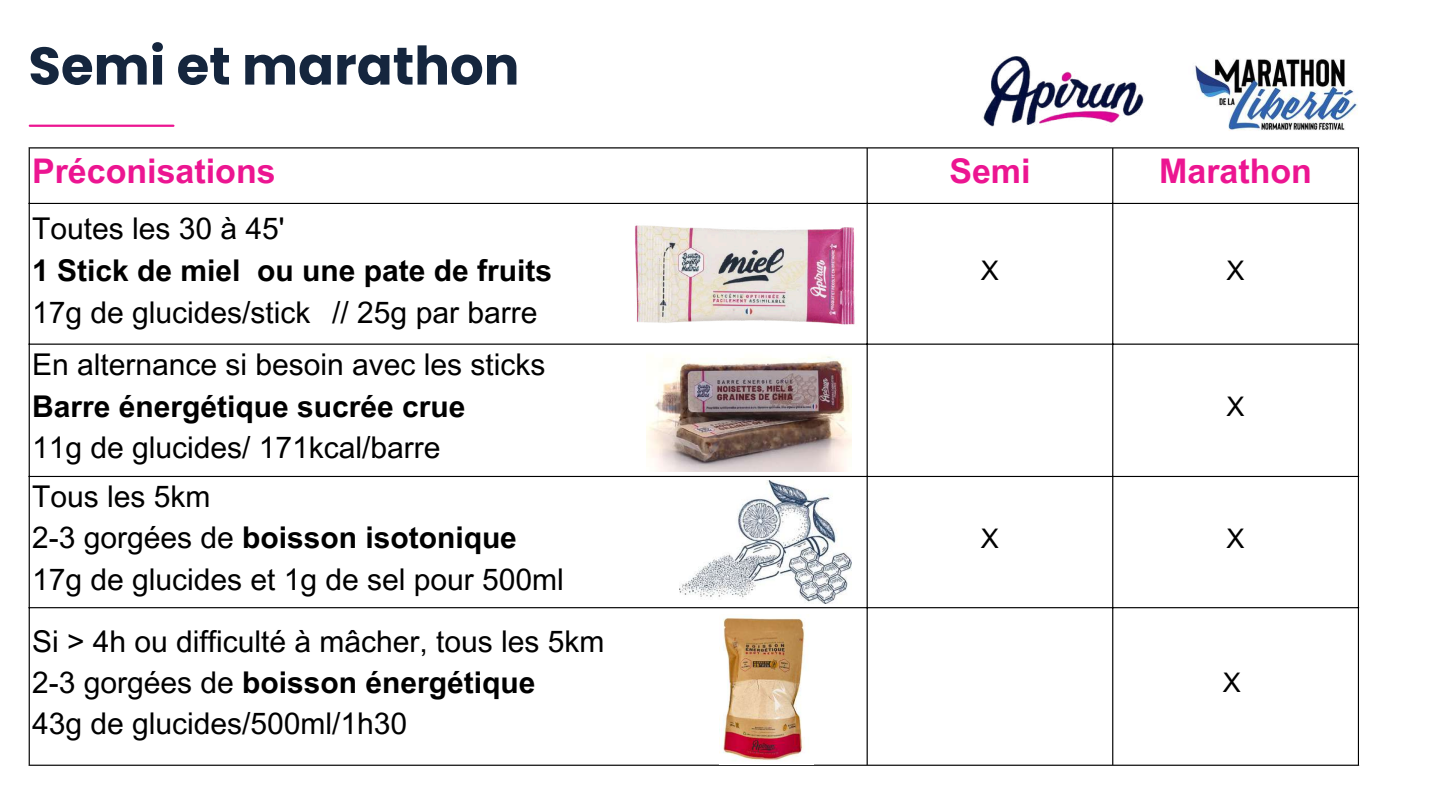
<style>
.page{position:relative;width:1440px;height:810px;background:#fff}
.page>*{position:absolute;margin:0;border:0;box-sizing:border-box;transform-origin:0 0}
.t1{font:700 53px "Poppins";color:#15263e}
.t2{font:700 34px "Arial MT Pro";color:#ec1591}
.t3{font:30px/41.2px "Arial MT Pro";color:#000}
.t4{font:700 30px "Arial MT Pro";color:#000}
.t5{font:27px "Arial MT Pro";color:#000}
.s1{font-weight:700}
</style>
<div class="page">
<hr style="left:30px;top:125px;width:143px;height:2px;background:#ec1591">
<hr style="left:29px;top:148px;width:1px;height:617px;background:#000">
<hr style="left:867px;top:148px;width:1px;height:617px;background:#000">
<hr style="left:1112px;top:148px;width:1px;height:617px;background:#000">
<hr style="left:1358px;top:148px;width:1px;height:617px;background:#000">
<hr style="left:29px;top:147px;width:1330px;height:1px;background:#000">
<hr style="left:29px;top:203px;width:1330px;height:1px;background:#000">
<hr style="left:29px;top:344px;width:1330px;height:1px;background:#000">
<hr style="left:29px;top:476px;width:1330px;height:1px;background:#000">
<hr style="left:29px;top:607px;width:1330px;height:1px;background:#000">
<hr style="left:29px;top:765px;width:1330px;height:1px;background:#000">
<img style="left:719px;top:617px;width:86px;height:144px">
<img style="left:679px;top:481px;width:173px;height:123px">
<img style="left:646px;top:431px;width:206px;height:41px">
<img style="left:588px;top:147px;width:311px;height:284px">
<img style="left:983px;top:56px;width:161px;height:71px">
<img style="left:1195px;top:59px;width:163px;height:72px">
<h1 class="t1" style="left:28px;top:29px;width:493px">Semi et marathon</h1>
<p class="t2" style="left:32px;top:158px;width:245px">Préconisations</p>
<p class="t2" style="left:949px;top:158px;width:83px">Semi</p>
<p class="t2" style="left:1159px;top:158px;width:154px">Marathon</p>
<p class="t3" style="left:32px;top:211px;width:254px">Toutes les 30 à 45'</p>
<p class="t4" style="left:32px;top:259px;width:522px">1 Stick de miel ou une pate de fruits</p>
<p class="t3" style="left:32px;top:295px;width:507px">17g de glucides/stick // 25g par barre</p>
<p class="t5" style="left:981px;top:260px;width:20px">X</p>
<p class="t5" style="left:1227px;top:260px;width:20px">X</p>
<p class="t3" style="left:32px;top:348px;width:515px">En alternance si besoin avec les sticks</p>
<p class="t4" style="left:32px;top:395px;width:435px">Barre énergétique sucrée crue</p>
<p class="t3" style="left:32px;top:431px;width:410px">11g de glucides/ 171kcal/barre</p>
<p class="t3" style="left:32px;top:480px;width:533px">Tous les 5km<br>2-3 gorgées de <span class="s1">boisson isotonique<br></span>17g de glucides et 1g de sel pour 500ml</p>
<p class="t3" style="left:32px;top:624px;width:574px">Si &gt; 4h ou difficulté à mâcher, tous les 5km<br>2-3 gorgées de <span class="s1">boisson énergétique<br></span>43g de glucides/500ml/1h30</p>
<p class="t5" style="left:1227px;top:396px;width:20px">X</p>
<p class="t5" style="left:981px;top:529px;width:20px">X</p>
<p class="t5" style="left:1227px;top:529px;width:20px">X</p>
<p class="t5" style="left:1223px;top:673px;width:20px">X</p>
</div>
